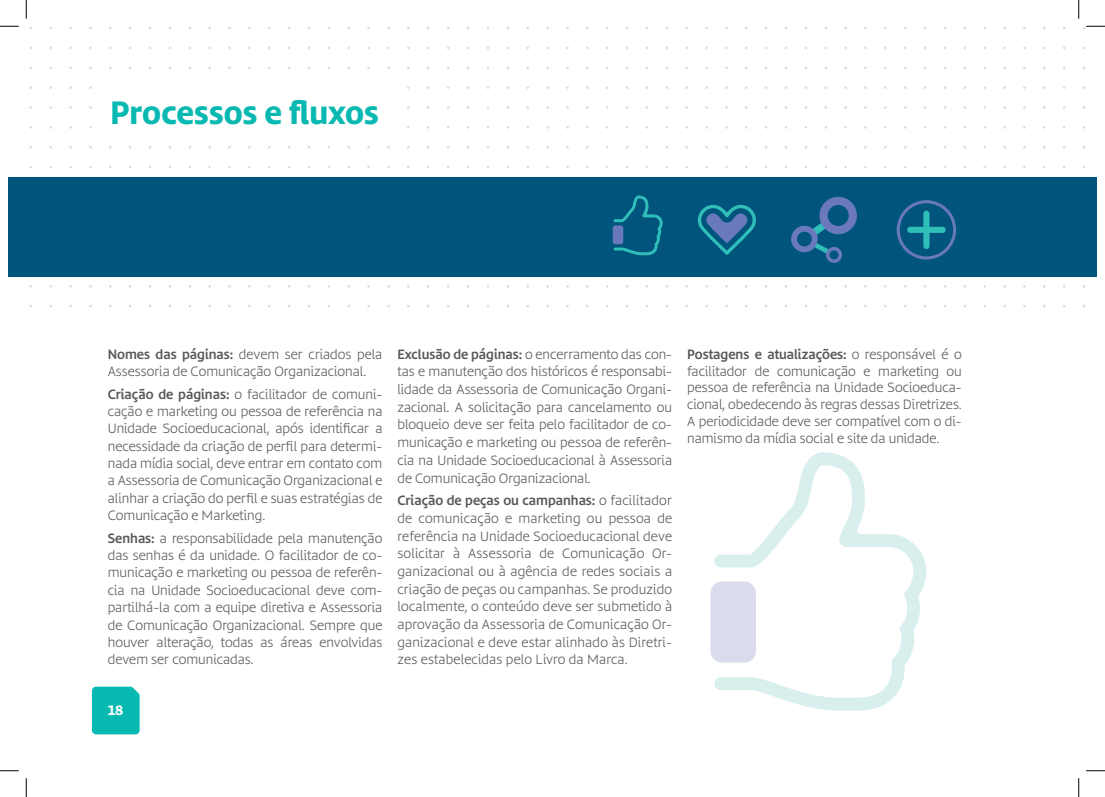
<style>
.page{position:relative;width:1105px;height:797px;background:#fff}
.page>*{position:absolute;margin:0;border:0;box-sizing:border-box;transform-origin:0 0}
.t1{font:700 30px "d T Bommer Sans";color:#08b9b2}
.t2{font:300 12.5px/17.6px "d T Bommer Sans";color:#57585a;text-align:justify}
.t3{font:700 12.5px "d T Bommer Sans";color:#fff}
.s1{font-weight:600}
</style>
<div class="page">
<div style="left:26px;top:177px;width:1053px;height:99px;background:#01557d"></div>
<svg style="left:897px;top:200px;width:59px;height:59px"></svg>
<svg style="left:791px;top:197px;width:66px;height:66px"></svg>
<svg style="left:698px;top:205px;width:58px;height:50px"></svg>
<svg style="left:614px;top:195px;width:49px;height:60px"></svg>
<div style="left:613px;top:225px;width:10px;height:19px;background:#6979bb;border-radius:3px"></div>
<svg style="left:714px;top:452px;width:212px;height:258px"></svg>
<div style="left:710px;top:581px;width:46px;height:81px;background:#dadcee;border-radius:12px"></div>
<div style="left:1079px;top:177px;width:17px;height:99px;background:#01557d"></div>
<div style="left:92px;top:686px;width:48px;height:48px;background:#08b9b2"></div>
<div style="left:9px;top:177px;width:17px;height:99px;background:#01557d"></div>
<svg style="left:0;top:25px;width:19px;height:2px"></svg>
<svg style="left:1083px;top:25px;width:22px;height:4px"></svg>
<svg style="left:0;top:770px;width:19px;height:1px"></svg>
<svg style="left:1086px;top:770px;width:19px;height:1px"></svg>
<svg style="left:25px;top:0;width:2px;height:19px"></svg>
<svg style="left:25px;top:778px;width:2px;height:19px"></svg>
<svg style="left:1078px;top:0;width:1px;height:19px"></svg>
<svg style="left:1078px;top:778px;width:1px;height:19px"></svg>
<h1 class="t1" style="left:110px;top:90px;width:270px">Processos e fluxos</h1>
<p class="t2" style="left:108px;top:345px;width:276px"><span class="s1">Nomes das páginas:</span> devem ser criados pela<br>Assessoria de Comunicação Organizacional.</p>
<p class="t2" style="left:108px;top:385px;width:276px"><span class="s1">Criação de páginas:</span> o facilitador de comuni&shy;cação e marketing ou pessoa de referência na Unidade Socioeducacional, após identificar a necessidade da criação de perfil para determi&shy;nada mídia social, deve entrar em contato com a Assessoria de Comunicação Organizacional e alinhar a criação do perfil e suas estratégias de Comunicação e Marketing.</p>
<p class="t2" style="left:108px;top:529px;width:276px"><span class="s1">Senhas:</span> a responsabilidade pela manutenção das senhas é da unidade. O facilitador de co&shy;municação e marketing ou pessoa de referên&shy;cia na Unidade Socioeducacional deve com&shy;partilhá-la com a equipe diretiva e Assessoria de Comunicação Organizacional. Sempre que houver alteração, todas as áreas envolvidas devem ser comunicadas.</p>
<p class="t2" style="left:397px;top:345px;width:276px"><span class="s1">Exclusão de páginas:</span> o encerramento das con&shy;tas e manutenção dos históricos é responsabi&shy;lidade da Assessoria de Comunicação Organi&shy;zacional. A solicitação para cancelamento ou bloqueio deve ser feita pelo facilitador de co&shy;municação e marketing ou pessoa de referên&shy;cia na Unidade Socioeducacional à Assessoria de Comunicação Organizacional.</p>
<p class="t2" style="left:397px;top:492px;width:276px"><span class="s1">Criação de peças ou campanhas:</span> o facilitador de comunicação e marketing ou pessoa de referência na Unidade Socioeducacional deve solicitar à Assessoria de Comunicação Or&shy;ganizacional ou à agência de redes sociais a criação de peças ou campanhas. Se produzido localmente, o conteúdo deve ser submetido à aprovação da Assessoria de Comunicação Or&shy;ganizacional e deve estar alinhado às Diretri&shy;zes estabelecidas pelo Livro da Marca.</p>
<p class="t3" style="left:108px;top:701px;width:17px">18</p>
<p class="t2" style="left:687px;top:346px;width:276px;line-height:16.8px"><span class="s1">Postagens e atualizações:</span> o responsável é o facilitador de comunicação e marketing ou pessoa de referência na Unidade Socioeduca&shy;cional, obedecendo às regras dessas Diretrizes.<br>A periodicidade deve ser compatível com o di&shy;namismo da mídia social e site da unidade.</p>
</div>
